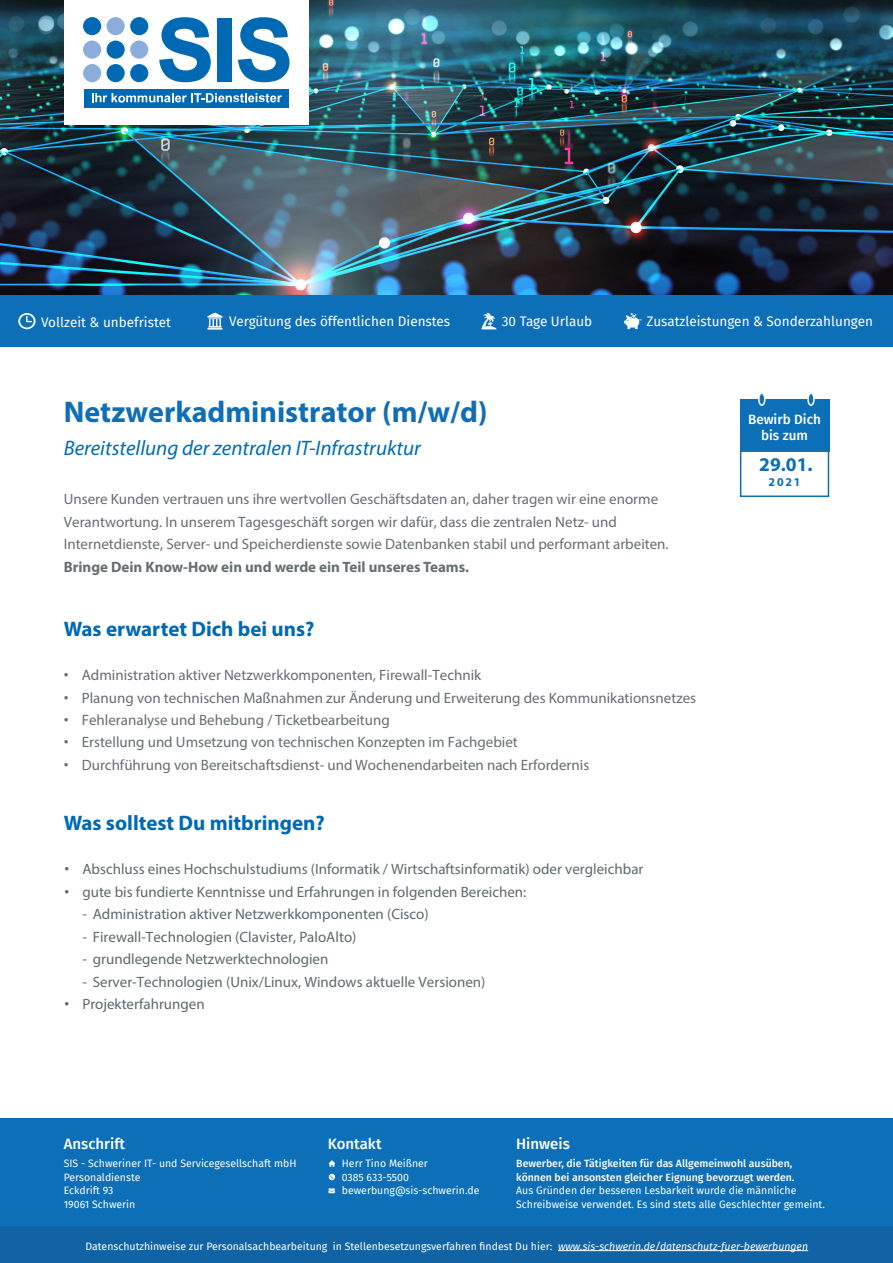
<style>
.page{position:relative;width:893px;height:1263px;background:#fff}
.page>*{position:absolute;margin:0;border:0;box-sizing:border-box;transform-origin:0 0}
.Überschrift{font:700 30px "Myriad Pro";color:#116eb5}
.Überschrift-2{font:700 21px "Myriad Pro";color:#0069b4}
.Überschrift-3{font:italic 21px "Myriad Pro";color:#006cb3}
.t1{font:700 19.5px "Myriad Pro";color:#0c6fb8}
.Überschrift-4{font:15px/22.2px "Myriad Pro";color:#666e72}
.t2{font:15px "Myriad Pro";color:#5e696c}
.Überschrift-5{font:700 15px "Myriad Pro";color:#666e72}
.t3{font:500 15px "Fira Sans";color:#fff}
.t4{font:13.5px "Fira Sans";color:#fff}
.t5{font:500 13.5px/16.2px "Fira Sans";color:#fff;text-align:center}
.t6{font:700 12px "Myriad Pro";color:#0c6fb8}
.t7{font:10.5px/13.5px "Fira Sans";color:#fff}
.t8{font:500 10.5px/13.5px "Fira Sans";color:#fff}
.s1{font-family:"Fira Sans"}
.s2{font-style:italic}
</style>
<div class="page">
<img style="left:0;top:0;width:893px;height:296px">
<div style="left:0;top:296px;width:893px;height:51px;background:#0c6fb8"></div>
<div style="left:0;top:1118px;width:893px;height:119px;background:#0c6fb8"></div>
<svg style="left:207px;top:313px;width:16px;height:17px"></svg>
<svg style="left:18px;top:313px;width:18px;height:16px"></svg>
<svg style="left:481px;top:313px;width:16px;height:16px"></svg>
<svg style="left:624px;top:313px;width:18px;height:16px"></svg>
<div style="left:740px;top:399px;width:89px;height:53px;background:#0c6fb8"></div>
<div style="left:740px;top:450px;width:89px;height:47px;border:2px solid #0c6fb8"></div>
<div style="left:759px;top:393px;width:6px;height:12px;background:#0c6fb8;border-radius:50%"></div>
<div style="left:758px;top:392px;width:8px;height:14px;border:2px solid #fff;border-radius:50%"></div>
<div style="left:808px;top:393px;width:6px;height:12px;background:#0c6fb8;border-radius:50%"></div>
<div style="left:807px;top:392px;width:8px;height:14px;border:2px solid #fff;border-radius:50%"></div>
<svg style="left:328px;top:1188px;width:7px;height:5px"></svg>
<svg style="left:329px;top:1174px;width:6px;height:6px"></svg>
<svg style="left:329px;top:1160px;width:6px;height:7px"></svg>
<div style="left:1px;top:1227px;width:892px;height:36px;background:#1064a5"></div>
<hr style="left:558px;top:1250px;width:250px;height:1px;background:#fff">
<div style="left:64px;top:0;width:245px;height:125px;background:#fff"></div>
<div style="left:84px;top:89px;width:205px;height:19px;background:#0069b4"></div>
<div style="left:83px;top:17px;width:18px;height:18px;background:#0069b4;border-radius:50%"></div>
<div style="left:107px;top:17px;width:18px;height:18px;background:#8baddc;border-radius:50%"></div>
<div style="left:130px;top:17px;width:18px;height:18px;background:#0069b4;border-radius:50%"></div>
<div style="left:83px;top:41px;width:18px;height:18px;background:#8baddc;border-radius:50%"></div>
<div style="left:107px;top:41px;width:18px;height:18px;background:#0069b4;border-radius:50%"></div>
<div style="left:130px;top:41px;width:18px;height:18px;background:#8baddc;border-radius:50%"></div>
<div style="left:83px;top:64px;width:18px;height:18px;background:#8baddc;border-radius:50%"></div>
<div style="left:107px;top:64px;width:18px;height:18px;background:#0069b4;border-radius:50%"></div>
<div style="left:130px;top:64px;width:18px;height:18px;background:#0069b4;border-radius:50%"></div>
<svg style="left:159px;top:17px;width:52px;height:65px"></svg>
<div style="left:217px;top:18px;width:14px;height:63px;background:#0069b4"></div>
<svg style="left:238px;top:17px;width:52px;height:65px"></svg>
<svg style="left:92px;top:93px;width:190px;height:10px"></svg>
<p class="t4" style="left:41px;top:312px;width:131px">Vollzeit &amp; unbefristet</p>
<p class="t4" style="left:229px;top:311px;width:223px">Vergütung des öffentlichen Dienstes</p>
<p class="t4" style="left:502px;top:311px;width:92px">30 Tage Urlaub</p>
<p class="t4" style="left:647px;top:312px;width:228px">Zusatzleistungen &amp; Sonderzahlungen</p>
<p class="Überschrift" style="left:64px;top:393px;width:425px">Netzwerkadministrator (m/w/d)</p>
<p class="Überschrift-3" style="left:64px;top:435px;width:359px">Bereitstellung der zentralen IT-Infrastruktur</p>
<p class="Überschrift-4" style="left:64px;top:488px;width:606px">Unsere Kunden vertrauen uns ihre wertvollen Geschäftsdaten an, daher tragen wir eine enorme<br>Verantwortung. In unserem Tagesgeschäft sorgen wir dafür, dass die zentralen Netz- und<br>Internetdienste, Server- und Speicherdienste sowie Datenbanken stabil und performant arbeiten.</p>
<p class="Überschrift-5" style="left:64px;top:557px;width:407px">Bringe Dein Know-How ein und werde ein Teil unseres Teams.</p>
<p class="Überschrift-2" style="left:64px;top:615px;width:252px">Was erwartet Dich bei uns?</p>
<p class="Überschrift-4" style="left:64px;top:664px;width:419px"><span class="s1">•</span> Administration aktiver Netzwerkkomponenten, Firewall-Technik</p>
<p class="Überschrift-4" style="left:64px;top:686px;width:634px"><span class="s1">•</span> Planung von technischen Maßnahmen zur Änderung und Erweiterung des Kommunikationsnetzes</p>
<p class="Überschrift-4" style="left:64px;top:709px;width:328px"><span class="s1">•</span> Fehleranalyse und Behebung / Ticketbearbeitung</p>
<p class="Überschrift-4" style="left:64px;top:731px;width:456px"><span class="s1">•</span> Erstellung und Umsetzung von technischen Konzepten im Fachgebiet</p>
<p class="Überschrift-4" style="left:64px;top:754px;width:527px"><span class="s1">•</span> Durchführung von Bereitschaftsdienst- und Wochenendarbeiten nach Erfordernis</p>
<p class="Überschrift-2" style="left:64px;top:809px;width:263px">Was solltest Du mitbringen?</p>
<p class="t2" style="left:64px;top:860px;width:581px"><span class="s1">•</span> Abschluss eines Hochschulstudiums (Informatik / Wirtschaftsinformatik) oder vergleichbar</p>
<p class="t2" style="left:64px;top:883px;width:463px"><span class="s1">•</span> gute bis fundierte Kenntnisse und Erfahrungen in folgenden Bereichen:</p>
<p class="t2" style="left:82px;top:905px;width:348px">- Administration aktiver Netzwerkkomponenten (Cisco)</p>
<p class="t2" style="left:82px;top:927px;width:276px">- Firewall-Technologien (Clavister, PaloAlto)</p>
<p class="t2" style="left:82px;top:950px;width:248px">- grundlegende Netzwerktechnologien</p>
<p class="t2" style="left:82px;top:972px;width:405px">- Server-Technologien (Unix/Linux, Windows aktuelle Versionen)</p>
<p class="t2" style="left:64px;top:995px;width:142px"><span class="s1">•</span> Projekterfahrungen</p>
<p class="t5" style="left:748px;top:410px;width:74px">Bewirb Dich bis zum</p>
<p class="t1" style="left:759px;top:451px;width:55px">29.01.</p>
<p class="t6" style="left:768px;top:474px;width:34px">2021</p>
<p class="t3" style="left:64px;top:1132px;width:63px">Anschrift</p>
<p class="t7" style="left:64px;top:1157px;width:234px">SIS - Schweriner IT- und Servicegesellschaft mbH</p>
<p class="t7" style="left:64px;top:1170px;width:78px">Personaldienste</p>
<p class="t7" style="left:64px;top:1184px;width:51px">Eckdrift 93</p>
<p class="t7" style="left:64px;top:1197px;width:73px">19061 Schwerin</p>
<p class="t7" style="left:86px;top:1239px;width:724px">Datenschutzhinweise zur Personalsachbearbeitung in Stellenbesetzungsverfahren findest Du hier: <span class="s2">www.sis-schwerin.de/datenschutz-fuer-bewerbungen</span></p>
<p class="t3" style="left:516px;top:1132px;width:55px">Hinweis</p>
<p class="t8" style="left:516px;top:1156px;width:280px">Bewerber, die Tätigkeiten für das Allgemeinwohl ausüben, können bei ansonsten gleicher Eignung bevorzugt werden.</p>
<p class="t7" style="left:516px;top:1184px;width:310px">Aus Gründen der besseren Lesbarkeit wurde die männliche<br>Schreibweise verwendet. Es sind stets alle Geschlechter gemeint.</p>
<p class="t3" style="left:328px;top:1132px;width:55px">Kontakt</p>
<p class="t7" style="left:342px;top:1157px;width:88px">Herr Tino Meißner</p>
<p class="t7" style="left:342px;top:1170px;width:69px">0385 633-5500</p>
<p class="t7" style="left:342px;top:1184px;width:139px">bewerbung@sis-schwerin.de</p>
</div>
